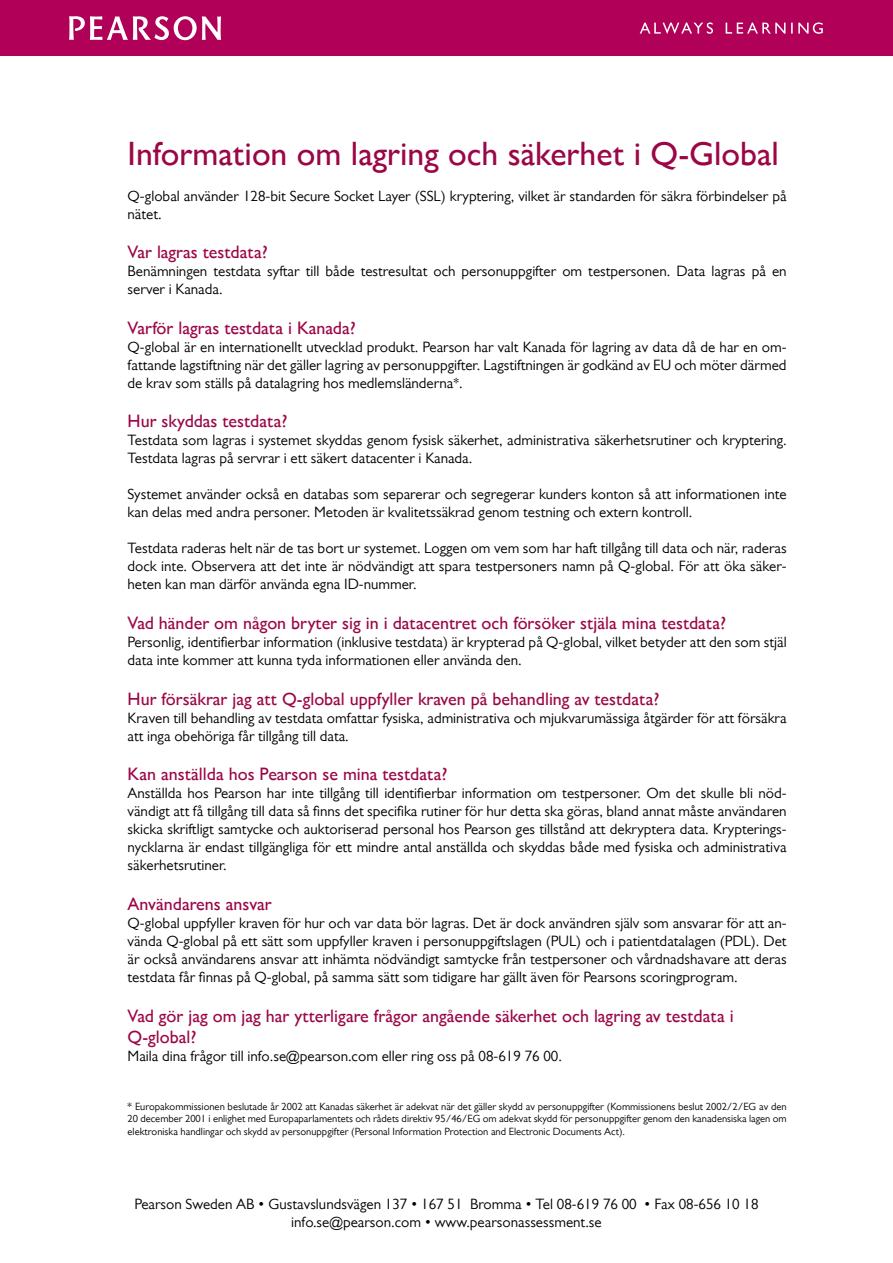
<style>
.page{position:relative;width:893px;height:1263px;background:#fff}
.page>*{position:absolute;margin:0;border:0;box-sizing:border-box;transform-origin:0 0}
.t1{font:700 33.75px "Gill Sans MT Pro";color:#9b0746}
.t2{font:700 18px/21.6px "Gill Sans MT Pro";color:#9b0746}
.t3{font:15px/18px "Gill Sans MT Pro";color:#000}
.t4{font:10.5px/12.6px "Gill Sans MT Pro";color:#000;text-align:justify}
.s1{font-weight:700}
</style>
<div class="page">
<div style="left:0;top:0;width:893px;height:56px;background:#b10057"></div>
<svg style="left:640px;top:22px;width:183px;height:12px"></svg>
<svg style="left:69px;top:16px;width:152px;height:24px"></svg>
<h1 class="t1" style="left:128px;top:133px;width:653px">Information om lagring och säkerhet i Q-Global</h1>
<p class="t3" style="left:128px;top:186px;width:660px">Q-global använder 128-bit Secure Socket Layer (SSL) kryptering, vilket är standarden för säkra förbindelser på nätet.</p>
<p class="t2" style="left:128px;top:241px;width:142px">Var lagras testdata?</p>
<p class="t3" style="left:128px;top:262px;width:660px">Benämningen testdata syftar till både testresultat och personuppgifter om testpersonen. Data lagras på en server i Kanada.</p>
<p class="t2" style="left:128px;top:317px;width:230px">Varför lagras testdata i Kanada?</p>
<p class="t3" style="left:128px;top:338px;width:661px;text-align:justify">Q-global är en internationellt utvecklad produkt. Pearson har valt Kanada för lagring av data då de har en om&shy;fattande lagstiftning när det gäller lagring av personuppgifter. Lagstiftningen är godkänd av EU och möter därmed de krav som ställs på datalagring hos medlemsländerna*.</p>
<p class="t2" style="left:128px;top:410px;width:161px">Hur skyddas testdata?</p>
<p class="t3" style="left:128px;top:431px;width:661px">Testdata som lagras i systemet skyddas genom fysisk säkerhet, administrativa säkerhetsrutiner och kryptering.<br>Testdata lagras på servrar i ett säkert datacenter i Kanada.</p>
<p class="t3" style="left:128px;top:485px;width:661px">Systemet använder också en databas som separerar och segregerar kunders konton så att informationen inte kan delas med andra personer. Metoden är kvalitetssäkrad genom testning och extern kontroll.</p>
<p class="t3" style="left:128px;top:539px;width:661px;text-align:justify">Testdata raderas helt när de tas bort ur systemet. Loggen om vem som har haft tillgång till data och när, raderas dock inte. Observera att det inte är nödvändigt att spara testpersoners namn på Q-global. För att öka säker&shy;heten kan man därför använda egna ID-nummer.</p>
<p class="t2" style="left:128px;top:612px;width:600px">Vad händer om någon bryter sig in i datacentret och försöker stjäla mina testdata?</p>
<p class="t3" style="left:128px;top:633px;width:661px">Personlig, identifierbar information (inklusive testdata) är krypterad på Q-global, vilket betyder att den som stjäl data inte kommer att kunna tyda informationen eller använda den.</p>
<p class="t2" style="left:128px;top:688px;width:533px">Hur försäkrar jag att Q-global uppfyller kraven på behandling av testdata?</p>
<p class="t3" style="left:128px;top:708px;width:661px">Kraven till behandling av testdata omfattar fysiska, administrativa och mjukvarumässiga åtgärder för att försäkra att inga obehöriga får tillgång till data.</p>
<p class="t2" style="left:128px;top:763px;width:321px">Kan anställda hos Pearson se mina testdata?</p>
<p class="t3" style="left:128px;top:784px;width:661px;text-align:justify">Anställda hos Pearson har inte tillgång till identifierbar information om testpersoner. Om det skulle bli nöd&shy;vändigt att få tillgång till data så finns det specifika rutiner för hur detta ska göras, bland annat måste användaren skicka skriftligt samtycke och auktoriserad personal hos Pearson ges tillstånd att dekryptera data. Krypterings&shy;nycklarna är endast tillgängliga för ett mindre antal anställda och skyddas både med fysiska och administrativa säkerhetsrutiner.</p>
<p class="t2" style="left:128px;top:893px;width:146px">Användarens ansvar</p>
<p class="t3" style="left:128px;top:914px;width:661px;text-align:justify">Q-global uppfyller kraven för hur och var data bör lagras. Det är dock användren själv som ansvarar för att an&shy;vända Q-global på ett sätt som uppfyller kraven i personuppgiftslagen (PUL) och i patientdatalagen (PDL). Det är också användarens ansvar att inhämta nödvändigt samtycke från testpersoner och vårdnadshavare att deras testdata får finnas på Q-global, på samma sätt som tidigare har gällt även för Pearsons scoringprogram.</p>
<p class="t2" style="left:128px;top:1004px;width:608px">Vad gör jag om jag har ytterligare frågor angående säkerhet och lagring av testdata i<br>Q-global?</p>
<p class="t3" style="left:128px;top:1047px;width:436px">Maila dina frågor till info.se@pearson.com eller ring oss på 08-619 76 00.</p>
<p class="t4" style="left:128px;top:1100px;width:661px"><span class="s1">*</span> Europakommissionen beslutade år 2002 att Kanadas säkerhet är adekvat när det gäller skydd av personuppgifter (Kommissionens beslut 2002/2/EG av den 20 december 2001 i enlighet med Europaparlamentets och rådets direktiv 95/46/EG om adekvat skydd för personuppgifter genom den kanadensiska lagen om elektroniska handlingar och skydd av personuppgifter (Personal Information Protection and Electronic Documents Act).</p>
<p class="t3" style="left:134px;top:1195px;width:626px;text-align:center">Pearson Sweden AB • Gustavslundsvägen 137 • 167 51 Bromma • Tel 08-619 76 00 • Fax 08-656 10 18 info.se@pearson.com • www.pearsonassessment.se</p>
</div>
